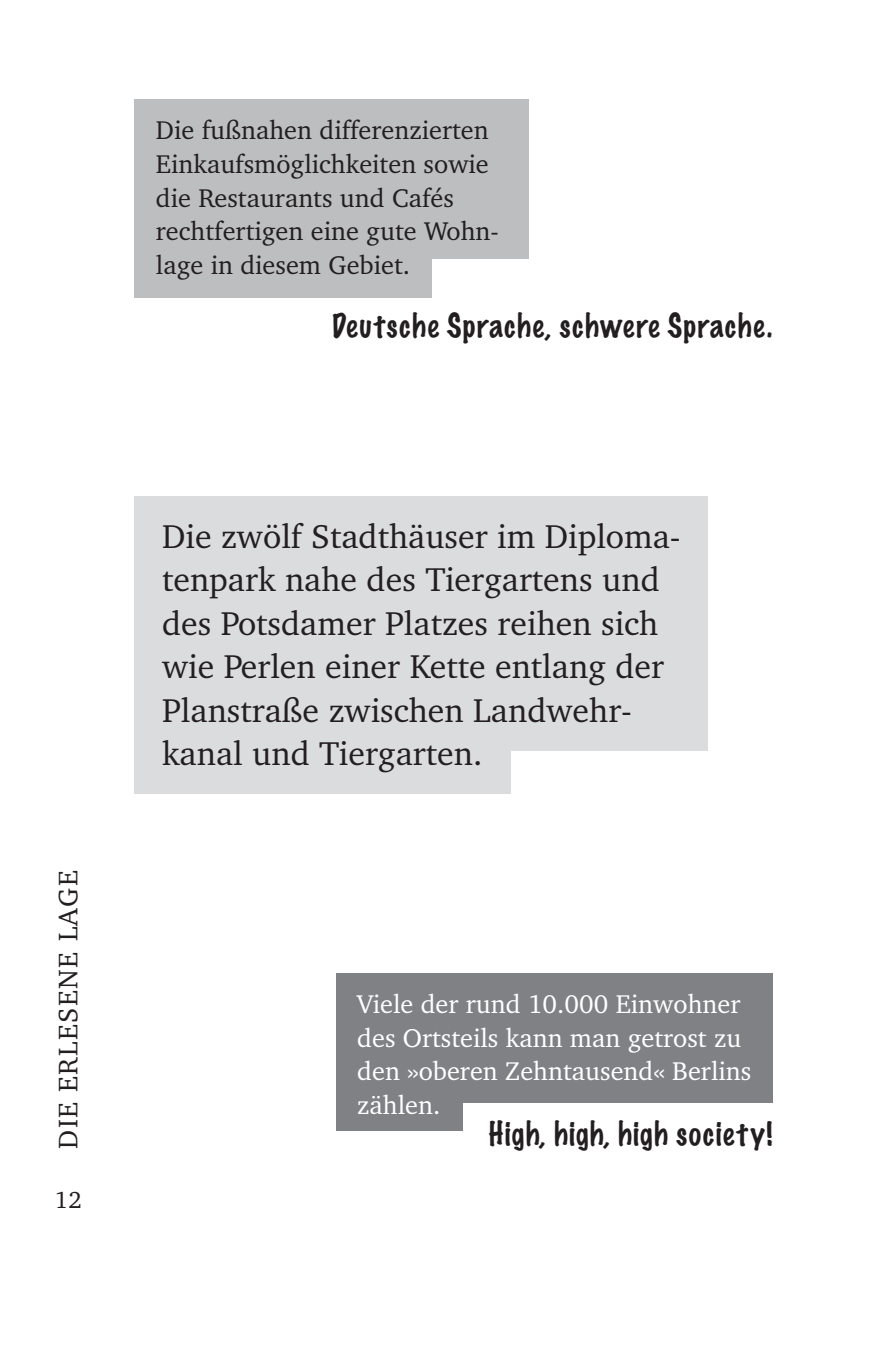
<style>
.page{position:relative;width:886px;height:1347px;background:#fff}
.page>*{position:absolute;margin:0;border:0;box-sizing:border-box;transform-origin:0 0}
.t1{font:33.75px/43.5px "Charter BT";color:#231e20}
.t2{font:100 30px "Marker Felt";letter-spacing:.04em;color:#231e20}
.t3{font:27.5px "Charter BT";letter-spacing:.05em;color:#231e20}
.t4{font:26.25px/33.8px "Charter BT";color:#231e20}
.t5{font:26.25px/33.8px "Charter BT";color:#fff}
.t6{font:23.75px "Charter BT";color:#231e20}
</style>
<div class="page">
<div style="left:135px;top:496px;width:573px;height:298px;background:#dbdcde"></div>
<div style="left:511px;top:751px;width:238px;height:67px;background:#fff"></div>
<div style="left:135px;top:99px;width:394px;height:199px;background:#bcbebf"></div>
<div style="left:336px;top:973px;width:436px;height:157px;background:#808184"></div>
<div style="left:463px;top:1102px;width:315px;height:35px;background:#fff"></div>
<div style="left:432px;top:259px;width:136px;height:46px;background:#fff"></div>
<p class="t3" style="left:51px;top:1148px;width:280px;rotate:-90deg">DIE ERLESENE LAGE</p>
<p class="t6" style="left:55px;top:1184px;width:28px">12</p>
<p class="t4" style="left:156px;top:113px;width:342px">Die fußnahen differenzierten<br>Einkaufsmöglichkeiten sowie die Restaurants und Cafés rechtfertigen eine gute Wohn&shy;lage in diesem Gebiet.</p>
<p class="t2" style="left:332px;top:305px;width:442px">Deutsche Sprache, schwere Sprache.</p>
<p class="t1" style="left:162px;top:514px;width:520px">Die zwölf Stadthäuser im Diploma&shy;tenpark nahe des Tiergartens und des Potsdamer Platzes reihen sich wie Perlen einer Kette entlang der<br>Planstraße zwischen Landwehr&shy;kanal und Tiergarten.</p>
<p class="t5" style="left:357px;top:986px;width:395px">Viele der rund 10.000 Einwohner des Ortsteils kann man getrost zu den »oberen Zehntausend« Berlins zählen.</p>
<p class="t2" style="left:488px;top:1112px;width:286px">High, high, high society!</p>
</div>
